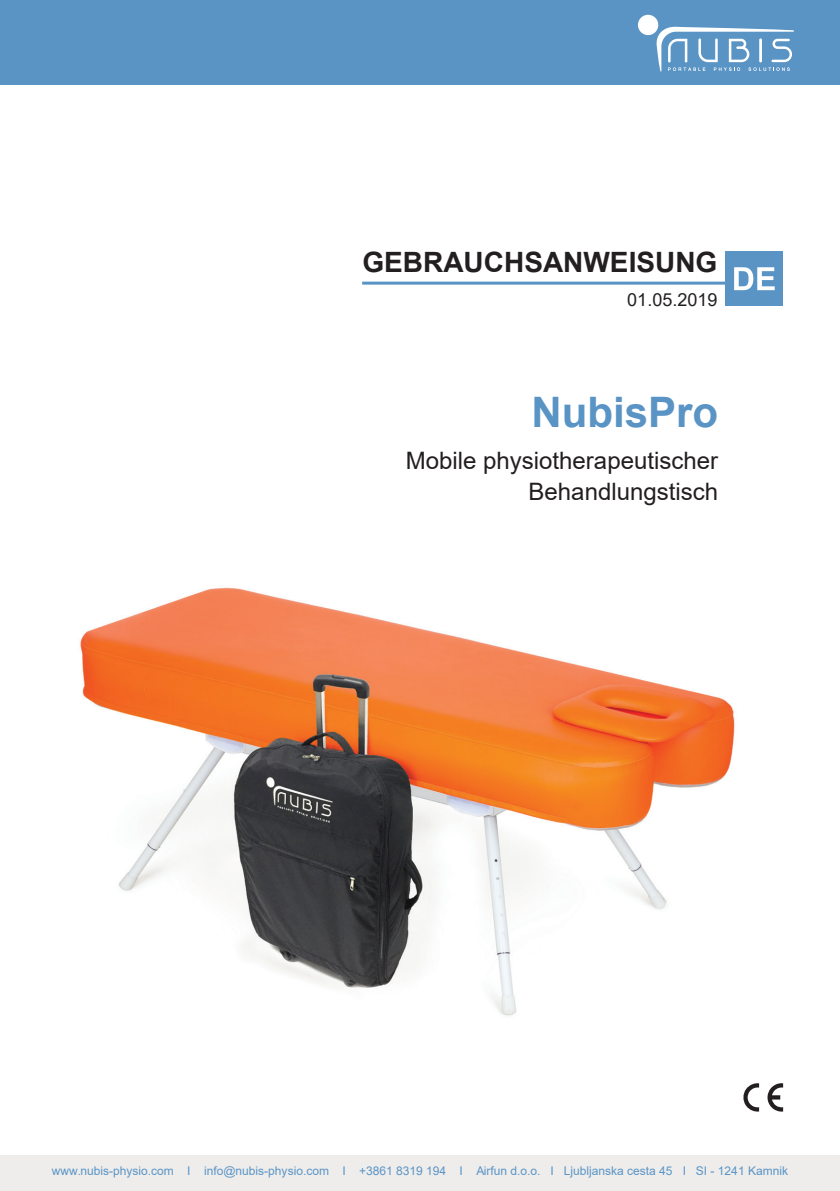
<style>
.page{position:relative;width:840px;height:1191px;background:#fff}
.page>*{position:absolute;margin:0;border:0;box-sizing:border-box;transform-origin:0 0}
.t1{font:700 42px "Arial";color:#5994c5}
.t2{font:700 28px "Arial";color:#231f20}
.t3{font:24px/30.2px "Arial";color:#231f20;text-align:right}
.t4{font:18px "Arial";color:#231f20}
.t5{font:12px "Arial";color:#5994c5}
</style>
<div class="page">
<div style="left:0;top:0;width:839px;height:85px;background:#5994c5"></div>
<div style="left:637px;top:15px;width:21px;height:20px;background:#fff;border-radius:50%"></div>
<svg style="left:655px;top:26px;width:138px;height:45px"></svg>
<hr style="left:758px;top:38px;width:3px;height:24px;background:#fff">
<div style="left:0;top:1154px;width:839px;height:37px;background:#efedec"></div>
<img style="left:80px;top:587px;width:655px;height:429px">
<div style="left:725px;top:251px;width:57px;height:55px;background:#5994c5"></div>
<hr style="left:362px;top:282px;width:363px;height:3px;background:#5994c5">
<svg style="left:767px;top:1083px;width:15px;height:28px"></svg>
<svg style="left:743px;top:1083px;width:15px;height:29px"></svg>
<svg style="left:734px;top:267px;width:40px;height:23px"></svg>
<h2 class="t2" style="left:362px;top:242px;width:356px">GEBRAUCHSANWEISUNG</h2>
<h3 class="t4" style="left:627px;top:287px;width:92px">01.05.2019</h3>
<h1 class="t1" style="left:531px;top:383px;width:188px">NubisPro</h1>
<h3 class="t3" style="left:405px;top:446px;width:314px">Mobile physiotherapeutischer<br>Behandlungstisch</h3>
<p class="t5" style="left:52px;top:1162px;width:737px">www.nubis-physio.com I info@nubis-physio.com I +3861 8319 194 I Airfun d.o.o. I Ljubljanska cesta 45 I SI - 1241 Kamnik</p>
</div>
